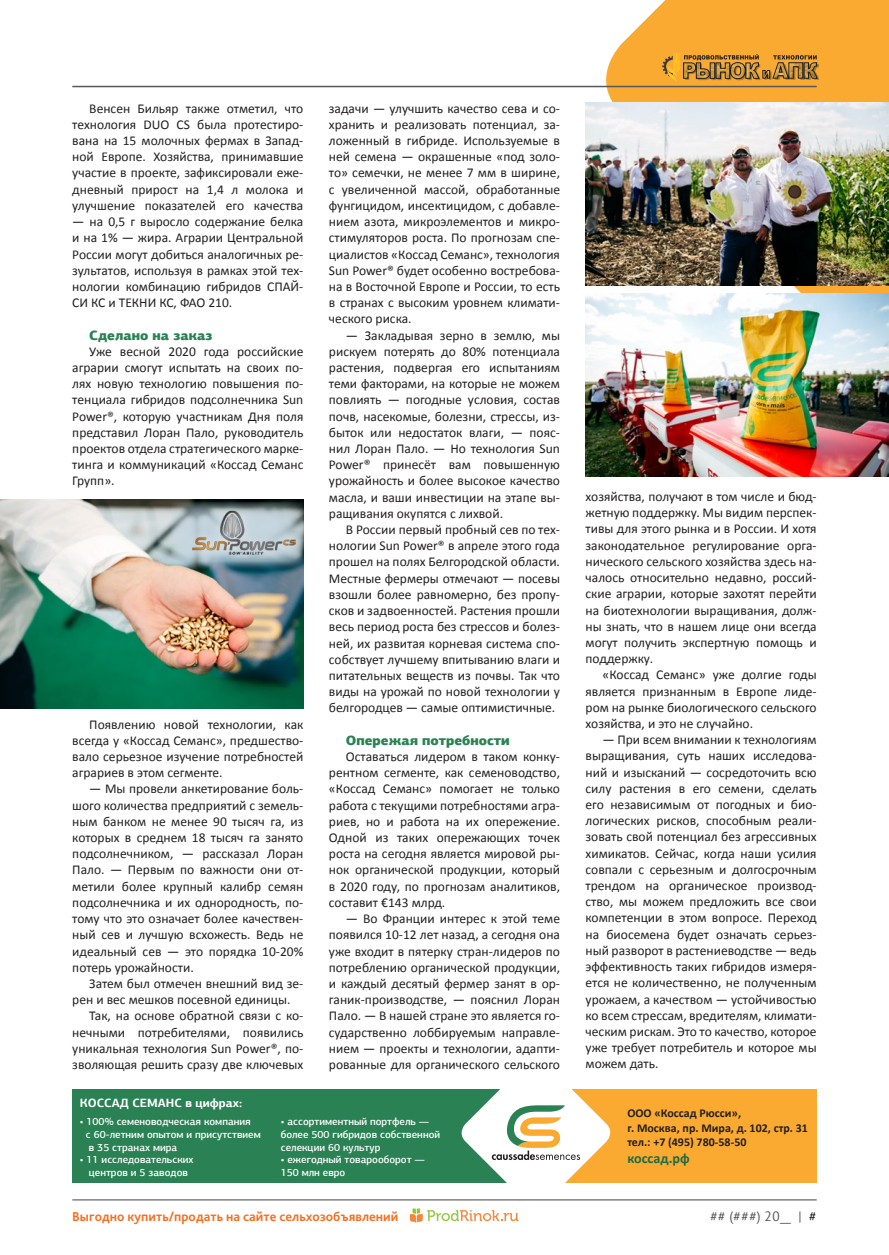
<style>
.page{position:relative;width:889px;height:1255px;background:#fff}
.page>*{position:absolute;margin:0;border:0;box-sizing:border-box;transform-origin:0 0}
.t1{font:700 14.1px "Calibri";color:#1c6c44}
.t2{font:13.5px/16.2px "Calibri";color:#231f20;text-align:justify}
.t3{font:700 13.5px "Bliss Pro";color:#f36e21}
.t4{font:900 13.5px "PF Agora Sans Pro";color:#2a8254}
.t5{font:13.5px "PT Sans";color:#57585a}
.t6{font:700 12px/14.4px "Calibri";color:#231f20}
.t7{font:700 12px "PF Agora Sans Pro";color:#fff}
.t8{font:500 10.5px/12.6px "PF Agora Sans Pro";color:#fff}
.s1{color:#231f20}
</style>
<div class="page">
<svg style="left:586px;top:0;width:303px;height:293px;fill:#faaa31"></svg>
<img style="left:0;top:499px;width:303px;height:209px">
<img style="left:585px;top:293px;width:304px;height:183px">
<img style="left:585px;top:102px;width:304px;height:183px">
<svg style="left:171px;top:502px;width:132px;height:68px;background:#789299"></svg>
<div style="left:183px;top:501px;width:121px;height:63px;background:#fff;opacity:.44"></div>
<img style="left:191px;top:510px;width:104px;height:45px">
<div style="left:72px;top:1089px;width:455px;height:93px;background:#2a8254"></div>
<div style="left:549px;top:1089px;width:267px;height:93px;background:#faaa31"></div>
<hr style="left:72px;top:86px;width:744px;height:1px;background:#57585a">
<hr style="left:72px;top:1199px;width:744px;height:1px;background:#57585a">
<svg style="left:662px;top:53px;width:155px;height:30px;background:#bc8631"></svg>
<svg style="left:410px;top:1089px;width:205px;height:133px"></svg>
<p class="t2" style="left:72px;top:100px;width:233px;text-indent:17px">Венсен Бильяр также отметил, что технология DUO CS была протестиро&shy;вана на 15 молочных фермах в Запад&shy;ной Европе. Хозяйства, принимавшие участие в проекте, зафиксировали еже&shy;дневный прирост на 1,4 л молока и улучшение показателей его качества</p>
<p class="t2" style="left:72px;top:213px;width:233px">— на 0,5 г выросло содержание белка и на 1% — жира. Аграрии Центральной России могут добиться аналогичных ре&shy;зультатов, используя в рамках этой тех&shy;нологии комбинацию гибридов СПАЙ-СИ КС и ТЕКНИ КС, ФАО 210.</p>
<p class="t4" style="left:89px;top:326px;width:125px">Сделано на заказ</p>
<p class="t2" style="left:72px;top:343px;width:233px;text-indent:17px">Уже весной 2020 года российские аграрии смогут испытать на своих по&shy;лях новую технологию повышения по&shy;тенциала гибридов подсолнечника Sun Power®, которую участникам Дня поля представил Лоран Пало, руководитель проектов отдела стратегического марке&shy;тинга и коммуникаций «Коссад Семанс Групп».</p>
<p class="t2" style="left:329px;top:100px;width:233px">задачи — улучшить качество сева и со&shy;хранить и реализовать потенциал, за&shy;ложенный в гибриде. Используемые в ней семена — окрашенные «под золо&shy;то» семечки, не менее 7 мм в ширине, с увеличенной массой, обработанные фунгицидом, инсектицидом, с добавле&shy;нием азота, микроэлементов и микро&shy;стимуляторов роста. По прогнозам спе&shy;циалистов «Коссад Семанс», технология Sun Power® будет особенно востребова&shy;на в Восточной Европе и России, то есть в странах с высоким уровнем климати&shy;ческого риска.</p>
<p class="t2" style="left:329px;top:327px;width:233px;text-indent:17px">— Закладывая зерно в землю, мы рискуем потерять до 80% потенциала растения, подвергая его испытаниям теми факторами, на которые не можем повлиять — погодные условия, состав почв, насекомые, болезни, стрессы, из&shy;быток или недостаток влаги, — пояс&shy;нил Лоран Пало. — Но технология Sun Power® принесёт вам повышенную урожайность и более высокое качество масла, и ваши инвестиции на этапе вы&shy;ращивания окупятся с лихвой.</p>
<p class="t2" style="left:329px;top:521px;width:233px;text-indent:17px">В России первый пробный сев по тех&shy;нологии Sun Power® в апреле этого года прошел на полях Белгородской области.<br>Местные фермеры отмечают — посевы взошли более равномерно, без пропу&shy;сков и задвоенностей. Растения прошли весь период роста без стрессов и болез&shy;ней, их развитая корневая система спо&shy;собствует лучшему впитыванию влаги и питательных веществ из почвы. Так что виды на урожай по новой технологии у белгородцев — самые оптимистичные.</p>
<p class="t4" style="left:346px;top:731px;width:165px">Опережая потребности</p>
<p class="t2" style="left:329px;top:748px;width:233px;text-indent:17px">Оставаться лидером в таком конку&shy;рентном сегменте, как семеноводство, «Коссад Семанс» помогает не только работа с текущими потребностями агра&shy;риев, но и работа на их опережение.<br>Одной из таких опережающих точек роста на сегодня является мировой ры&shy;нок органической продукции, который в 2020 году, по прогнозам аналитиков, составит €143 млрд.</p>
<p class="t2" style="left:329px;top:910px;width:233px;text-indent:17px">— Во Франции интерес к этой теме появился 10-12 лет назад, а сегодня она уже входит в пятерку стран-лидеров по потреблению органической продукции, и каждый десятый фермер занят в ор&shy;ганик-производстве, — пояснил Лоран Пало. — В нашей стране это является го&shy;сударственно лоббируемым направле&shy;нием — проекты и технологии, адапти&shy;рованные для органического сельского</p>
<p class="t2" style="left:585px;top:488px;width:233px">хозяйства, получают в том числе и бюд&shy;жетную поддержку. Мы видим перспек&shy;тивы для этого рынка и в России. И хотя законодательное регулирование орга&shy;нического сельского хозяйства здесь на&shy;чалось относительно недавно, россий&shy;ские аграрии, которые захотят перейти на биотехнологии выращивания, долж&shy;ны знать, что в нашем лице они всегда могут получить экспертную помощь и поддержку.</p>
<p class="t2" style="left:585px;top:666px;width:233px;text-indent:17px">«Коссад Семанс» уже долгие годы является признанным в Европе лиде&shy;ром на рынке биологического сельского хозяйства, и это не случайно.</p>
<p class="t2" style="left:585px;top:731px;width:233px;text-indent:17px">— При всем внимании к технологиям выращивания, суть наших исследова&shy;ний и изысканий — сосредоточить всю силу растения в его семени, сделать его независимым от погодных и био&shy;логических рисков, способным реали&shy;зовать свой потенциал без агрессивных химикатов. Сейчас, когда наши усилия совпали с серьезным и долгосрочным трендом на органическое производ&shy;ство, мы можем предложить все свои компетенции в этом вопросе. Переход на биосемена будет означать серьез&shy;ный разворот в растениеводстве — ведь эффективность таких гибридов измеря&shy;ется не количественно, не полученным урожаем, а качеством — устойчивостью ко всем стрессам, вредителям, климати&shy;ческим рискам. Это то качество, которое уже требует потребитель и которое мы можем дать.</p>
<p class="t6" style="left:627px;top:1106px;width:182px">ООО «Коссад Рюсси»,<br>г. Москва, пр. Мира, д. 102, стр. 31 тел.: +7 (495) 780-58-50</p>
<p class="t1" style="left:627px;top:1149px;width:64px">коссад.рф</p>
<p class="t2" style="left:72px;top:716px;width:233px;text-indent:17px">Появлению новой технологии, как всегда у «Коссад Семанс», предшество&shy;вало серьезное изучение потребностей аграриев в этом сегменте.</p>
<p class="t2" style="left:72px;top:780px;width:233px;text-indent:17px">— Мы провели анкетирование боль&shy;шого количества предприятий с земель&shy;ным банком не менее 90 тысяч га, из которых в среднем 18 тысяч га занято подсолнечником, — рассказал Лоран Пало. — Первым по важности они от&shy;метили более крупный калибр семян подсолнечника и их однородность, по&shy;тому что это означает более качествен&shy;ный сев и лучшую всхожесть. Ведь не идеальный сев — это порядка 10-20% потерь урожайности.</p>
<p class="t2" style="left:89px;top:975px;width:216px">Затем был отмечен внешний вид зе-</p>
<p class="t2" style="left:72px;top:991px;width:220px">рен и вес мешков посевной единицы.</p>
<p class="t2" style="left:89px;top:1007px;width:216px">Так, на основе обратной связи с ко-</p>
<p class="t2" style="left:72px;top:1023px;width:233px">нечными потребителями, появились</p>
<p class="t2" style="left:72px;top:1040px;width:233px">уникальная технология Sun Power®, по-</p>
<p class="t2" style="left:72px;top:1056px;width:233px">зволяющая решить сразу две ключевых</p>
<p class="t7" style="left:80px;top:1094px;width:164px">КОССАД СЕМАНС в цифрах:</p>
<p class="t8" style="left:281px;top:1115px;width:161px">• ассортиментный портфель — более 500 гибридов собственной селекции 60 культур</p>
<p class="t8" style="left:281px;top:1153px;width:146px">• ежегодный товарооборот —<br>150 млн евро</p>
<p class="t3" style="left:72px;top:1208px;width:327px">Выгодно купить/продать на сайте сельхозобъявлений</p>
<p class="t5" style="left:710px;top:1207px;width:108px">## (###) 20__ | <span class="s1">#</span></p>
<p class="t8" style="left:86px;top:1115px;width:176px;text-indent:-6px">• 100% семеноводческая компания<br>с 60-летним опытом и присутствием в 35 странах мира</p>
<p class="t8" style="left:80px;top:1153px;width:115px;text-align:center">• 11 исследовательских центров и 5 заводов</p>
</div>
